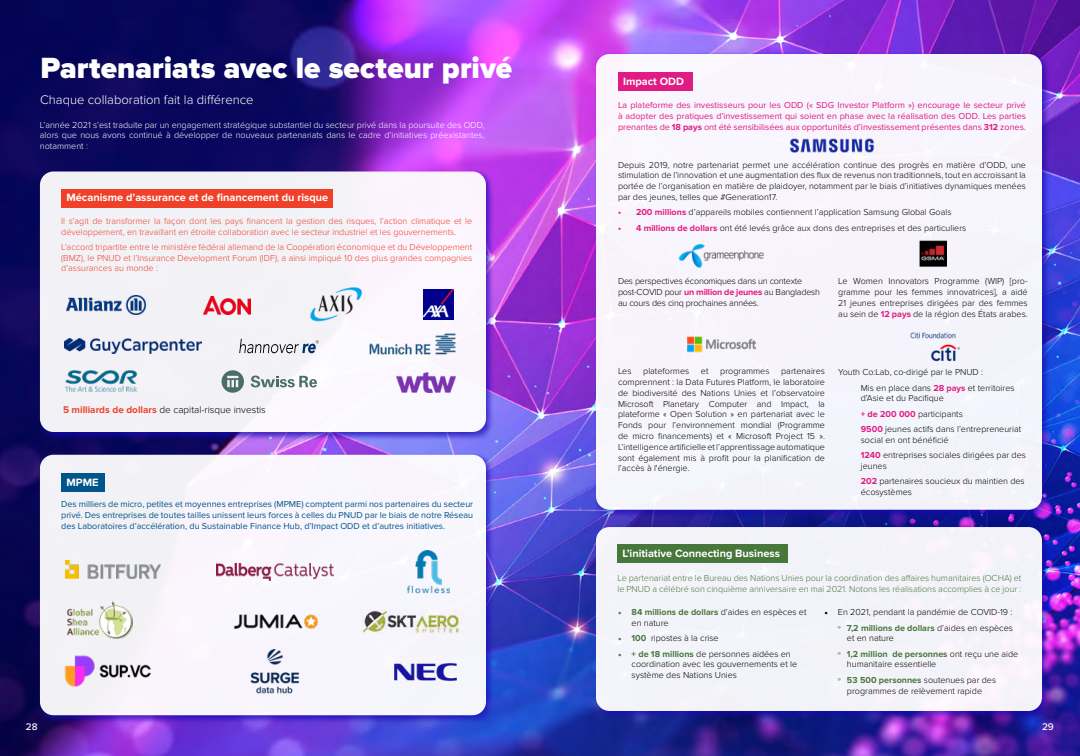
<style>
.page{position:relative;width:1080px;height:756px;background:#fff}
.page>*{position:absolute;margin:0;border:0;box-sizing:border-box;transform-origin:0 0}
.t1{font:900 30.3px "Proxima Nova";letter-spacing:.005em;color:#fff}
.t2{font:300 13px "Proxima Nova";color:#fff}
.t3{font:700 11px "Proxima Nova";color:#fff}
.t4{font:300 10px "Proxima Nova";color:#000}
.t5{font:500 10px "Proxima Nova";color:#fff}
.t6{font:300 9px/10.8px "Proxima Nova";color:#000}
.t7{font:300 9px/10.8px "Proxima Nova";color:#ef412a}
.t8{font:9px/10.8px "Proxima Nova";color:#00558a;text-align:justify}
.t9{font:9px/10.8px "Proxima Nova";color:#e01b83;text-align:justify}
.t10{font:300 9px/10.8px "Proxima Nova";color:#fff;text-align:justify}
.t11{font:300 9px/10.8px "Proxima Nova";color:#48773c}
.t12{font:300 9px/10.8px "Proxima Nova";letter-spacing:-.02em;color:#000}
.s1{font-weight:700;color:#ef412a}
.s2{font-weight:700}
.s3{font-weight:700;color:#e01b83}
.s4{font-family:"Minion Pro";font-weight:400;color:#48773c}
.s5{font-weight:700;color:#48773c}
.s6{font-family:"Minion Pro";font-weight:400}
</style>
<div class="page">
<img style="left:0;top:0;width:1080px;height:756px">
<div style="left:38px;top:169px;width:456px;height:272px;background:#1609b2;opacity:.75"></div>
<div style="left:40px;top:172px;width:446px;height:260px;background:#f2f2f7;border-radius:14px"></div>
<div style="left:594px;top:52px;width:456px;height:466px;background:#1609b2;opacity:.75"></div>
<div style="left:596px;top:54px;width:446px;height:456px;background:#f7f4fc;border-radius:14px"></div>
<div style="left:38px;top:453px;width:456px;height:271px;background:#1609b2;opacity:.75"></div>
<div style="left:40px;top:455px;width:446px;height:260px;background:#f7f5fd;border-radius:14px"></div>
<div style="left:594px;top:525px;width:456px;height:194px;background:#1609b2;opacity:.75"></div>
<div style="left:596px;top:527px;width:446px;height:184px;background:#f2f3f9;border-radius:14px"></div>
<div style="left:617px;top:544px;width:171px;height:19px;background:#48773c"></div>
<img style="left:789px;top:138px;width:85px;height:20px">
<img style="left:678px;top:244px;width:86px;height:24px">
<img style="left:920px;top:240px;width:26px;height:26px">
<img style="left:688px;top:336px;width:68px;height:17px">
<img style="left:910px;top:332px;width:51px;height:30px">
<img style="left:66px;top:295px;width:80px;height:20px">
<img style="left:370px;top:334px;width:86px;height:20px">
<img style="left:65px;top:370px;width:72px;height:21px">
<img style="left:64px;top:339px;width:137px;height:15px">
<img style="left:310px;top:287px;width:56px;height:35px">
<img style="left:203px;top:296px;width:48px;height:18px">
<img style="left:396px;top:373px;width:59px;height:19px">
<img style="left:424px;top:289px;width:30px;height:30px">
<svg style="left:222px;top:370px;width:22px;height:23px"></svg>
<svg style="left:251px;top:376px;width:66px;height:11px"></svg>
<svg style="left:239px;top:339px;width:80px;height:14px"></svg>
<div style="left:61px;top:189px;width:272px;height:18px;background:#ef412a"></div>
<img style="left:67px;top:601px;width:66px;height:38px">
<img style="left:234px;top:614px;width:85px;height:15px">
<img style="left:408px;top:551px;width:41px;height:43px">
<img style="left:66px;top:560px;width:94px;height:19px">
<img style="left:362px;top:609px;width:102px;height:25px">
<img style="left:250px;top:650px;width:50px;height:44px">
<img style="left:65px;top:656px;width:87px;height:30px">
<img style="left:395px;top:663px;width:62px;height:17px">
<img style="left:216px;top:564px;width:117px;height:16px">
<div style="left:61px;top:473px;width:44px;height:19px;background:#00558a"></div>
<div style="left:618px;top:72px;width:74px;height:19px;background:#e01b83"></div>
<h1 class="t1" style="left:40px;top:50px;width:473px">Partenariats avec le secteur privé</h1>
<h2 class="t2" style="left:40px;top:92px;width:215px">Chaque collaboration fait la différence</h2>
<p class="t10" style="left:40px;top:119px;width:446px">L’année 2021 s’est traduite par un engagement stratégique substantiel du secteur privé dans la poursuite des ODD, alors que nous avons continué à développer de nouveaux partenariats dans le cadre d’initiatives préexistantes, notamment :</p>
<p class="t3" style="left:66px;top:191px;width:263px">Mécanisme d’assurance et de financement du risque</p>
<p class="t7" style="left:61px;top:215px;width:413px">Il s’agit de transformer la façon dont les pays financent la gestion des risques, l’action climatique et le développement, en travaillant en étroite collaboration avec le secteur industriel et les gouvernements.</p>
<p class="t7" style="left:61px;top:242px;width:413px;text-align:justify">L’accord tripartite entre le ministère fédéral allemand de la Coopération économique et du Développement (BMZ), le PNUD et l’Insurance Development Forum (IDF), a ainsi impliqué 10 des plus grandes compagnies d’assurances au monde :</p>
<p class="t4" style="left:63px;top:404px;width:204px"><span class="s1">5 milliards de dollars</span> de capital-risque investis</p>
<p class="t3" style="left:67px;top:476px;width:34px">MPME</p>
<p class="t8" style="left:61px;top:499px;width:414px">Des milliers de micro, petites et moyennes entreprises (MPME) comptent parmi nos partenaires du secteur privé. Des entreprises de toutes tailles unissent leurs forces à celles du PNUD par le biais de notre Réseau des Laboratoires d’accélération, du Sustainable Finance Hub, d’Impact ODD et d’autres initiatives.</p>
<p class="t3" style="left:623px;top:75px;width:63px">Impact ODD</p>
<p class="t9" style="left:618px;top:100px;width:410px">La plateforme des investisseurs pour les ODD (« SDG Investor Platform ») encourage le secteur privé à adopter des pratiques d’investissement qui soient en phase avec la réalisation des ODD. Les parties prenantes de <span class="s2">18 pays</span> ont été sensibilisées aux opportunités d’investissement présentes dans <span class="s2">312</span> zones.</p>
<p class="t6" style="left:618px;top:159px;width:410px;text-align:justify">Depuis 2019, notre partenariat permet une accélération continue des progrès en matière d’ODD, une stimulation de l’innovation et une augmentation des flux de revenus non traditionnels, tout en accroissant la portée de l’organisation en matière de plaidoyer, notamment par le biais d’initiatives dynamiques menées par des jeunes, telles que #Generation17.</p>
<p class="t6" style="left:618px;top:207px;width:335px"><span class="s3">• 200 millions</span> d’appareils mobiles contiennent l’application Samsung Global Goals</p>
<p class="t6" style="left:618px;top:222px;width:350px"><span class="s3">• 4 millions de dollars</span> ont été levés grâce aux dons des entreprises et des particuliers</p>
<p class="t12" style="left:618px;top:276px;width:204px">Des perspectives économiques dans un contexte post-COVID pour <span class="s3">un million de jeunes</span> au Bangladesh au cours des cinq prochaines années.</p>
<p class="t6" style="left:838px;top:276px;width:191px;text-align:justify">Le Women Innovators Programme (WIP) [pro&shy;gramme pour les femmes innovatrices], a aidé 21 jeunes entreprises dirigées par des femmes au sein de <span class="s3">12 pays</span> de la région des États arabes.</p>
<p class="t6" style="left:618px;top:366px;width:15px">Les</p>
<p class="t6" style="left:643px;top:366px;width:48px">plateformes</p>
<p class="t6" style="left:701px;top:366px;width:9px">et</p>
<p class="t6" style="left:720px;top:366px;width:51px">programmes</p>
<p class="t6" style="left:618px;top:366px;width:209px;text-align:justify;text-indent:163px">partenaires comprennent : la Data Futures Platform, le laboratoire de biodiversité des Nations Unies et l’observatoire Microsoft Planetary Computer and Impact, la plateforme « Open Solution » en partenariat avec le Fonds pour l’environnement mondial (Programme de micro financements) et « Microsoft Project 15 ».<br>L’intelligence artificielle et l’apprentissage automatique sont également mis à profit pour la planification de l’accès à l'énergie.</p>
<p class="t6" style="left:861px;top:365px;width:155px;line-height:15.3px;text-indent:-22px">Youth Co:Lab, co-dirigé par le PNUD :<br>Mis en place dans <span class="s3">28 pays</span> et territoires</p>
<p class="t6" style="left:861px;top:391px;width:162px;line-height:15.3px">d’Asie et du Pacifique<br><span class="s3">+ de 200 000</span> participants<br><span class="s3">9500</span> jeunes actifs dans l’entrepreneuriat</p>
<p class="t6" style="left:861px;top:432px;width:167px;line-height:15.3px">social en ont bénéficié<br><span class="s3">1240</span> entreprises sociales dirigées par des</p>
<p class="t6" style="left:861px;top:458px;width:165px;line-height:15.3px">jeunes<br><span class="s3">202</span> partenaires soucieux du maintien des</p>
<p class="t6" style="left:861px;top:487px;width:53px">écosystèmes</p>
<p class="t3" style="left:623px;top:547px;width:159px">L’initiative Connecting Business</p>
<p class="t11" style="left:617px;top:573px;width:405px">Le partenariat entre le Bureau des Nations Unies pour la coordination des affaires humanitaires (OCHA) et le PNUD a célébré son cinquième anniversaire en mai 2021. Notons les réalisations accomplies à ce jour :</p>
<p class="t6" style="left:632px;top:607px;width:176px;text-indent:-14px"><span class="s4">•</span> <span class="s5">84 millions de dollars</span> d’aides en espèces et en nature</p>
<p class="t6" style="left:618px;top:633px;width:102px"><span class="s4">•</span> <span class="s5">100</span> ripostes à la crise</p>
<p class="t6" style="left:632px;top:648px;width:167px;text-indent:-14px"><span class="s4">•</span> <span class="s5">+ de 18 millions</span> de personnes aidées en coordination avec les gouvernements et le système des Nations Unies</p>
<p class="t6" style="left:824px;top:605px;width:190px;line-height:15.3px;text-align:right"><span class="s6">•</span> En 2021, pendant la pandémie de COVID-19 : <span class="s4">º</span> <span class="s5">7,2 millions de dollars</span> d’aides en espèces</p>
<p class="t6" style="left:838px;top:631px;width:182px;line-height:15.3px;text-indent:9px">et en nature<br><span class="s4">º</span> <span class="s5">1,2 million de personnes</span> ont reçu une aide</p>
<p class="t6" style="left:838px;top:657px;width:160px;line-height:15.3px;text-indent:9px">humanitaire essentielle<br><span class="s4">º</span> <span class="s5">53 500 personnes</span> soutenues par des</p>
<p class="t6" style="left:847px;top:685px;width:137px">programmes de relèvement rapide</p>
<p class="t5" style="left:26px;top:719px;width:13px">28</p>
<p class="t5" style="left:1042px;top:719px;width:13px">29</p>
</div>
